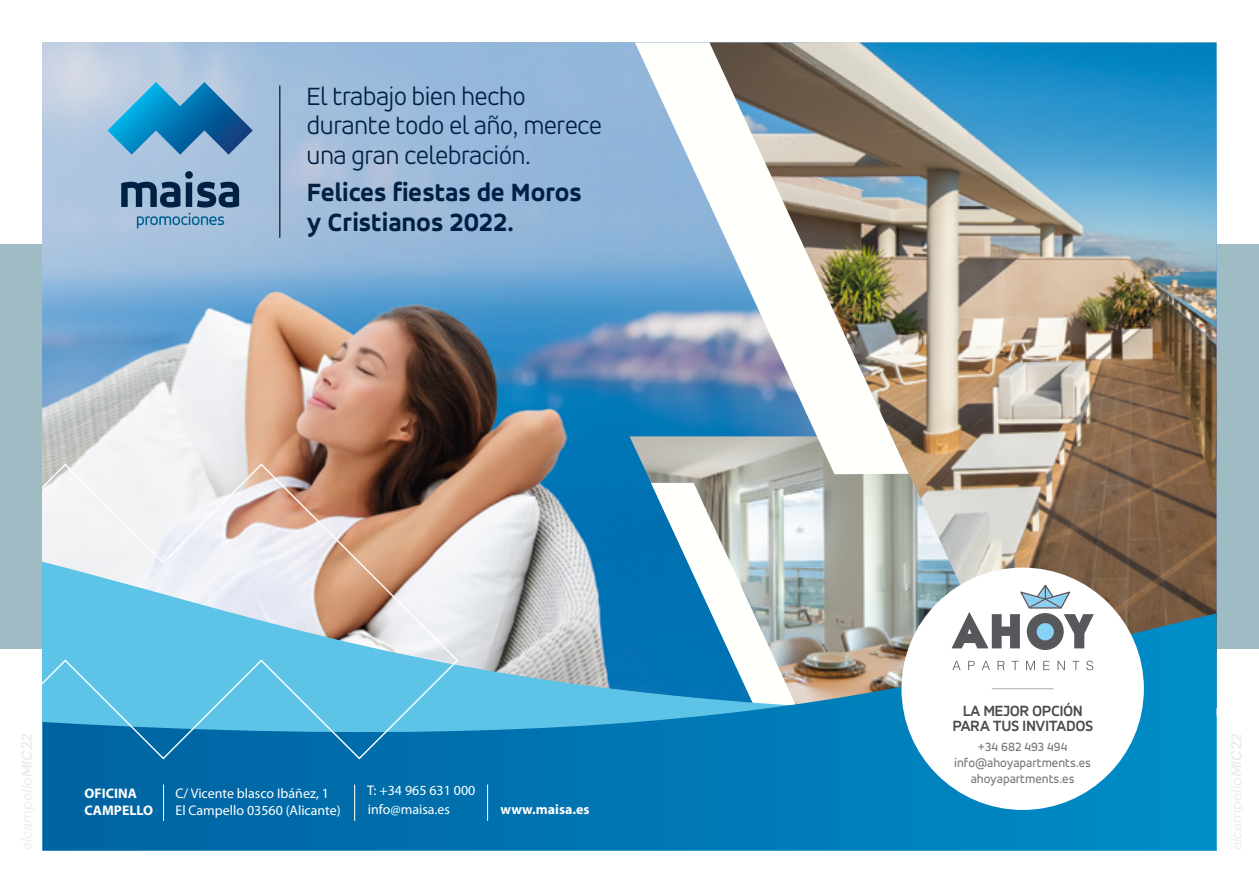
<style>
.page{position:relative;width:1259px;height:893px;background:#fff}
.page>*{position:absolute;margin:0;border:0;box-sizing:border-box;transform-origin:0 0}
.t1{font:300 26.55px/29.2px "Accord Alt";color:#002044}
.t2{font:800 26.55px/29.2px "Accord Alternate";color:#002044}
.t3{font:700 15.9px/15.8px "Accord Alternate";letter-spacing:-.03em;color:#4a4a49;text-align:center}
.t4{font:13.95px/19.4px "Myriad Pro";color:#fff}
.t5{font:700 13.95px/16.8px "Myriad Pro";color:#fff}
.t6{font:500 13.05px/15.6px "Accord Alternate";color:#797979;text-align:center}
</style>
<div class="page">
<div style="left:0;top:244px;width:1259px;height:404px;background:#9fbbc4"></div>
<img style="left:43px;top:43px;width:592px;height:356px">
<svg style="left:635px;top:43px;width:74px;height:356px"></svg>
<img style="left:709px;top:43px;width:507px;height:356px">
<img style="left:43px;top:399px;width:1173px;height:214px">
<svg style="left:43px;top:613px;width:1173px;height:237px;background:#2185b7"></svg>
<svg style="left:43px;top:462px;width:416px;height:298px;background:#94bdcc"></svg>
<svg style="left:121px;top:171px;width:118px;height:58px;background:#7492b0"></svg>
<svg style="left:107px;top:82px;width:146px;height:73px;background:#519bc7"></svg>
<hr style="left:279px;top:86px;width:1px;height:152px;background:#000">
<hr style="left:354px;top:785px;width:1px;height:36px;background:#fff">
<hr style="left:487px;top:785px;width:1px;height:36px;background:#fff">
<hr style="left:163px;top:785px;width:1px;height:36px;background:#fff">
<div style="left:901px;top:568px;width:242px;height:242px;background:#fff;border-radius:50%"></div>
<svg style="left:1026px;top:613px;width:37px;height:37px"></svg>
<svg style="left:951px;top:583px;width:142px;height:65px"></svg>
<svg style="left:952px;top:661px;width:8px;height:9px"></svg>
<svg style="left:968px;top:661px;width:6px;height:9px"></svg>
<svg style="left:982px;top:661px;width:8px;height:9px"></svg>
<svg style="left:997px;top:661px;width:7px;height:9px"></svg>
<svg style="left:1011px;top:661px;width:7px;height:9px"></svg>
<svg style="left:1026px;top:661px;width:9px;height:9px"></svg>
<svg style="left:1043px;top:661px;width:6px;height:9px"></svg>
<svg style="left:1057px;top:661px;width:7px;height:9px"></svg>
<svg style="left:1072px;top:661px;width:7px;height:9px"></svg>
<svg style="left:1086px;top:661px;width:7px;height:9px"></svg>
<hr style="left:992px;top:688px;width:61px;height:1px;background:#acacac">
<h1 class="t1" style="left:307px;top:82px;width:296px">El trabajo bien hecho durante todo el año, merece una gran celebración.</h1>
<h1 class="t2" style="left:307px;top:178px;width:276px">Felices fiestas de Moros y Cristianos 2022.</h1>
<p class="t5" style="left:85px;top:784px;width:70px">OFICINA<br>CAMPELLO</p>
<p class="t4" style="left:175px;top:785px;width:167px;line-height:16.8px">C/ Vicente blasco Ibáñez, 1<br>El Campello 03560 (Alicante)</p>
<p class="t4" style="left:367px;top:780px;width:110px">T: +34 965 631 000 info@maisa.es</p>
<p class="t5" style="left:500px;top:801px;width:90px">www.maisa.es</p>
<p class="t3" style="left:952px;top:702px;width:142px">LA MEJOR OPCIÓN<br>PARA TUS INVITADOS</p>
<p class="t6" style="left:954px;top:739px;width:138px">+34 682 493 494 info@ahoyapartments.es</p>
<p class="t6" style="left:970px;top:771px;width:105px">ahoyapartments.es</p>
</div>
